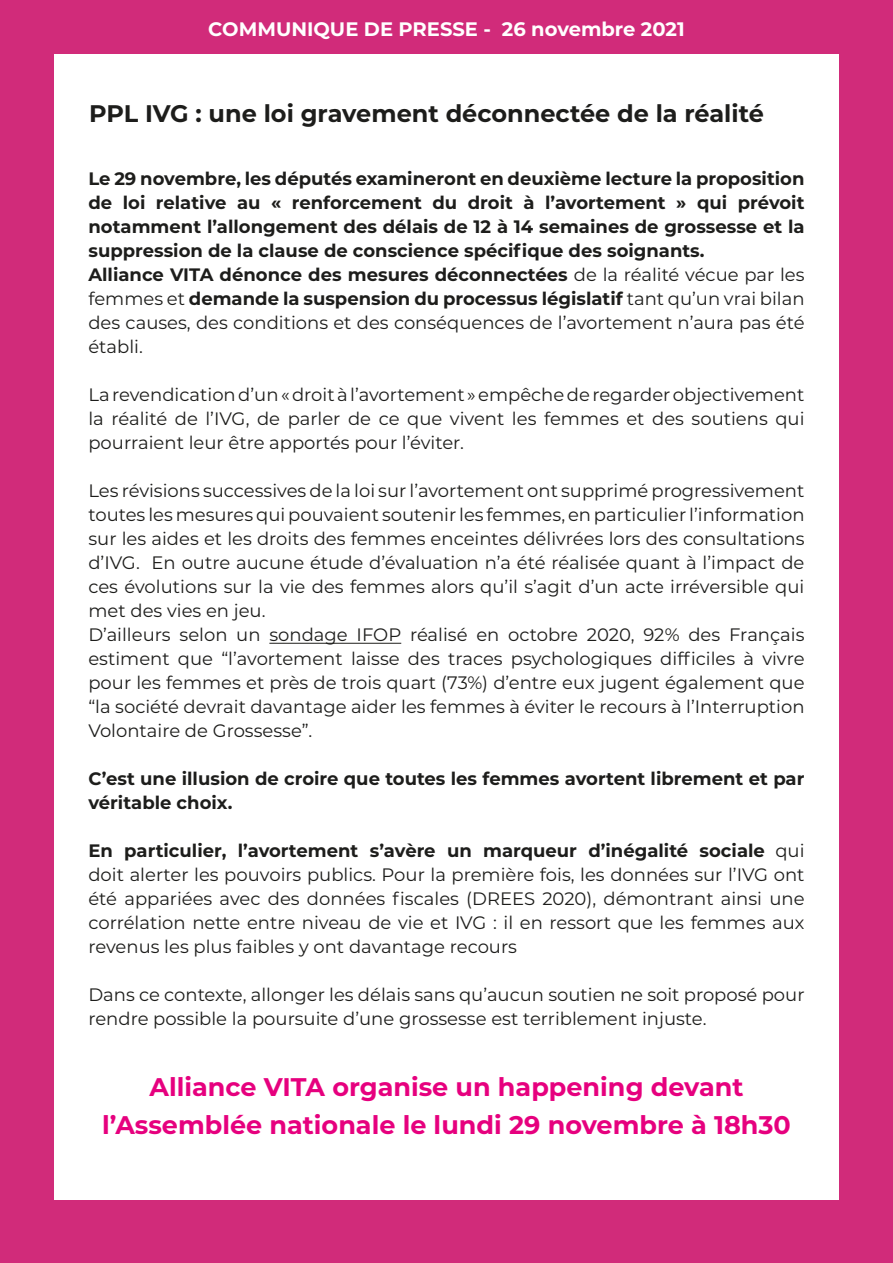
<style>
.page{position:relative;width:893px;height:1263px;background:#fff}
.page>*{position:absolute;margin:0;border:0;box-sizing:border-box;transform-origin:0 0}
.t1{font:700 25.5px "Montserrat";color:#e6007e}
.t2{font:700 24px "Montserrat";color:#1d1d1b}
.t3{font:700 19.5px "Montserrat";color:#fff}
.texte_paragraphe_noi{font:18px/24px "Montserrat";color:#1d1d1b;text-align:justify}
.texte_paragraphe_noi-2{font:700 18px/24px "Montserrat";color:#1d1d1b;text-align:justify}
.s1{font-weight:700}
</style>
<div class="page">
<hr style="left:269px;top:643px;width:132px;height:1px;background:#1d1d1b">
<div style="left:0;top:0;width:893px;height:53px;background:#d12b7a"></div>
<div style="left:0;top:1201px;width:893px;height:62px;background:#d12b7a"></div>
<div style="left:0;top:0;width:53px;height:1263px;background:#d12b7a"></div>
<div style="left:840px;top:0;width:53px;height:1263px;background:#d12b7a"></div>
<p class="t3" style="left:208px;top:15px;width:478px">COMMUNIQUE DE PRESSE - 26 novembre 2021</p>
<p class="t2" style="left:89px;top:96px;width:676px">PPL IVG : une loi gravement déconnectée de la réalité</p>
<p class="texte_paragraphe_noi-2" style="left:88px;top:166px;width:718px">Le 29 novembre, les députés examineront en deuxième lecture la proposition de loi relative au « renforcement du droit à l’avortement » qui prévoit notamment l’allongement des délais de 12 à 14 semaines de grossesse et la suppression de la clause de conscience spécifique des soignants.</p>
<p class="texte_paragraphe_noi" style="left:88px;top:262px;width:718px"><span class="s1">Alliance VITA dénonce des mesures déconnectées</span> de la réalité vécue par les femmes et <span class="s1">demande la suspension du processus législatif</span> tant qu’un vrai bilan des causes, des conditions et des conséquences de l’avortement n’aura pas été établi.</p>
<p class="texte_paragraphe_noi" style="left:88px;top:382px;width:718px">La revendication d’un « droit à l’avortement » empêche de regarder objectivement la réalité de l’IVG, de parler de ce que vivent les femmes et des soutiens qui pourraient leur être apportés pour l’éviter.</p>
<p class="texte_paragraphe_noi" style="left:88px;top:478px;width:718px">Les révisions successives de la loi sur l’avortement ont supprimé progressivement toutes les mesures qui pouvaient soutenir les femmes, en particulier l’information sur les aides et les droits des femmes enceintes délivrées lors des consultations d’IVG. En outre aucune étude d’évaluation n’a été réalisée quant à l’impact de ces évolutions sur la vie des femmes alors qu’il s’agit d’un acte irréversible qui met des vies en jeu.</p>
<p class="texte_paragraphe_noi" style="left:88px;top:622px;width:718px">D’ailleurs selon un sondage IFOP réalisé en octobre 2020, 92% des Français estiment que “l’avortement laisse des traces psychologiques difficiles à vivre pour les femmes et près de trois quart (73%) d’entre eux jugent également que “la société devrait davantage aider les femmes à éviter le recours à l’Interruption Volontaire de Grossesse”.</p>
<p class="texte_paragraphe_noi-2" style="left:88px;top:766px;width:717px">C’est une illusion de croire que toutes les femmes avortent librement et par véritable choix.</p>
<p class="texte_paragraphe_noi" style="left:88px;top:838px;width:718px"><span class="s1">En particulier, l’avortement s’avère un marqueur d’inégalité sociale</span> qui doit alerter les pouvoirs publics. Pour la première fois, les données sur l’IVG ont été appariées avec des données fiscales (DREES 2020), démontrant ainsi une corrélation nette entre niveau de vie et IVG : il en ressort que les femmes aux revenus les plus faibles y ont davantage recours</p>
<p class="texte_paragraphe_noi" style="left:88px;top:982px;width:718px">Dans ce contexte, allonger les délais sans qu’aucun soutien ne soit proposé pour rendre possible la poursuite d’une grossesse est terriblement injuste.</p>
<p class="t1" style="left:149px;top:1068px;width:595px">Alliance VITA organise un happening devant</p>
<p class="t1" style="left:102px;top:1106px;width:690px">l’Assemblée nationale le lundi 29 novembre à 18h30</p>
</div>
